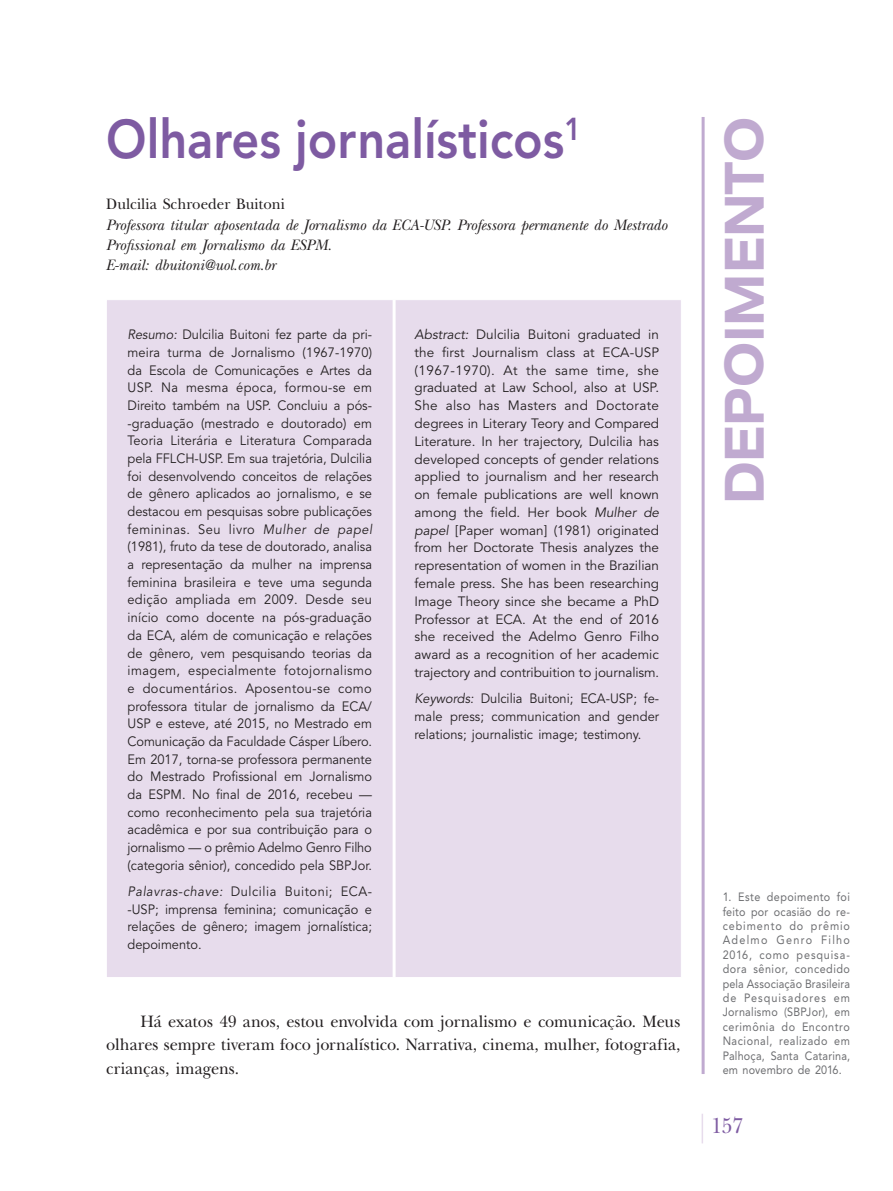
<style>
.page{position:relative;width:893px;height:1191px;background:#fff}
.page>*{position:absolute;margin:0;border:0;box-sizing:border-box;transform-origin:0 0}
.peso1{font:800 54px "Avenir LT Std";color:#7e5ba2;scale:.9 1}
.t1{font:700 expanded 54px "Swiss 721 BT";color:#c0aad0;scale:.88 1}
.t2{font:22.5px "New Baskerville Std";color:#7e5ba2;scale:.9 1}
.texto{font:17.25px/23.2px "New Baskerville Std";letter-spacing:.005em;color:#231f20;text-align:justify;scale:.95 1}
.Autor_italico{font:italic 15.75px/20.4px "New Baskerville Std";color:#231f20;scale:.95 1}
.Autor_e-mail{font:italic 15.75px "New Baskerville Std";color:#231f20;scale:.95 1}
.Autor{font:15.75px "New Baskerville Std";color:#231f20;scale:.95 1}
.RESUMO{font:13.5px/17.7px "Avenir LT Std";color:#231f20;text-align:justify;scale:.95 1}
.ABSTRACT{font:13.5px/17.7px "Avenir LT Std";color:#231f20;text-align:justify}
.ABSTRACT-2{font:13.5px/17.7px "Avenir LT Std";color:#231f20;text-align:justify;scale:.95 1}
.Nota_sem{font:12px/14.4px "Avenir LT Std";letter-spacing:.02em;color:#6c6d70;text-align:justify;scale:.9 1}
.s1{font-style:italic}
</style>
<div class="page">
<hr style="left:702px;top:117px;width:3px;height:957px;background:#c0aad0">
<hr style="left:702px;top:1113px;width:1px;height:30px;background:#e7dcec">
<div style="left:106px;top:299px;width:575px;height:678px;background:#e7dcec;border:1px solid #fff"></div>
<hr style="left:393px;top:299px;width:3px;height:678px;background:#fff">
<p class="peso1" style="left:106px;top:107px;width:529px">Olhares jornalísticos<sup>1</sup></p>
<p class="Autor" style="left:106px;top:195px;width:190px">Dulcilia Schroeder Buitoni</p>
<p class="Autor_italico" style="left:106px;top:214px;width:592px">Professora titular aposentada de Jornalismo da ECA-USP. Professora permanente do Mestrado<br>Profissional em Jornalismo da ESPM.</p>
<p class="Autor_e-mail" style="left:106px;top:256px;width:180px">E-mail: dbuitoni@uol.com.br</p>
<p class="RESUMO" style="left:128px;top:326px;width:259px"><span class="s1">Resumo:</span> Dulcilia Buitoni fez parte da pri&shy;meira turma de Jornalismo (1967-1970) da Escola de Comunicações e Artes da USP. Na mesma época, formou-se em Direito também na USP. Concluiu a pós--graduação (mestrado e doutorado) em Teoria Literária e Literatura Comparada pela FFLCH-USP. Em sua trajetória, Dulcilia foi desenvolvendo conceitos de relações de gênero aplicados ao jornalismo, e se destacou em pesquisas sobre publicações femininas. Seu livro <span class="s1">Mulher de papel </span>(1981), fruto da tese de doutorado, analisa a representação da mulher na imprensa feminina brasileira e teve uma segunda edição ampliada em 2009. Desde seu início como docente na pós-graduação da ECA, além de comunicação e relações de gênero, vem pesquisando teorias da imagem, especialmente fotojornalismo e documentários. Aposentou-se como professora titular de jornalismo da ECA/ USP e esteve, até 2015, no Mestrado em Comunicação da Faculdade Cásper Líbero.<br>Em 2017, torna-se professora permanente do Mestrado Profissional em Jornalismo da ESPM. No final de 2016, recebeu — como reconhecimento pela sua trajetória acadêmica e por sua contribuição para o jornalismo — o prêmio Adelmo Genro Filho (categoria sênior), concedido pela SBPJor.</p>
<p class="RESUMO" style="left:128px;top:883px;width:259px"><span class="s1">Palavras-chave:</span> Dulcilia Buitoni; ECA--USP; imprensa feminina; comunicação e relações de gênero; imagem jornalística; depoimento.</p>
<p class="ABSTRACT" style="left:415px;top:326px;width:246px"><span class="s1">Abstract:</span> Dulcilia Buitoni graduated in the first Journalism class at ECA-USP (1967-1970). At the same time, she graduated at Law School, also at USP.<br>She also has Masters and Doctorate degrees in Literary Teory and Compared Literature. In her trajectory, Dulcilia has developed concepts of gender relations applied to journalism and her research on female publications are well known among the field. Her book <span class="s1">Mulher de papel</span> [Paper woman] (1981) originated from her Doctorate Thesis analyzes the representation of women in the Brazilian female press. She has been researching Image Theory since she became a PhD Professor at ECA. At the end of 2016 she received the Adelmo Genro Filho award as a recognition of her academic trajectory and contribuition to journalism.</p>
<p class="ABSTRACT-2" style="left:415px;top:690px;width:259px"><span class="s1">Keywords:</span> Dulcilia Buitoni; ECA-USP; fe&shy;male press; communication and gender relations; journalistic image; testimony.</p>
<p class="texto" style="left:106px;top:1010px;width:606px;text-indent:34px">Há exatos 49 anos, estou envolvida com jornalismo e comunicação. Meus olhares sempre tiveram foco jornalístico. Narrativa, cinema, mulher, fotografia, crianças, imagens.</p>
<h1 class="t1" style="left:712px;top:504px;width:441px;rotate:-90deg">DEPOIMENTO</h1>
<p class="Nota_sem" style="left:723px;top:890px;width:143px">1. Este depoimento foi feito por ocasião do re&shy;cebimento do prêmio Adelmo Genro Filho 2016, como pesquisa&shy;dora sênior, concedido pela Associação Brasileira de Pesquisadores em Jornalismo (SBPJor), em cerimônia do Encontro Nacional, realizado em Palhoça, Santa Catarina, em novembro de 2016.</p>
<p class="t2" style="left:711px;top:1113px;width:37px">157</p>
</div>
